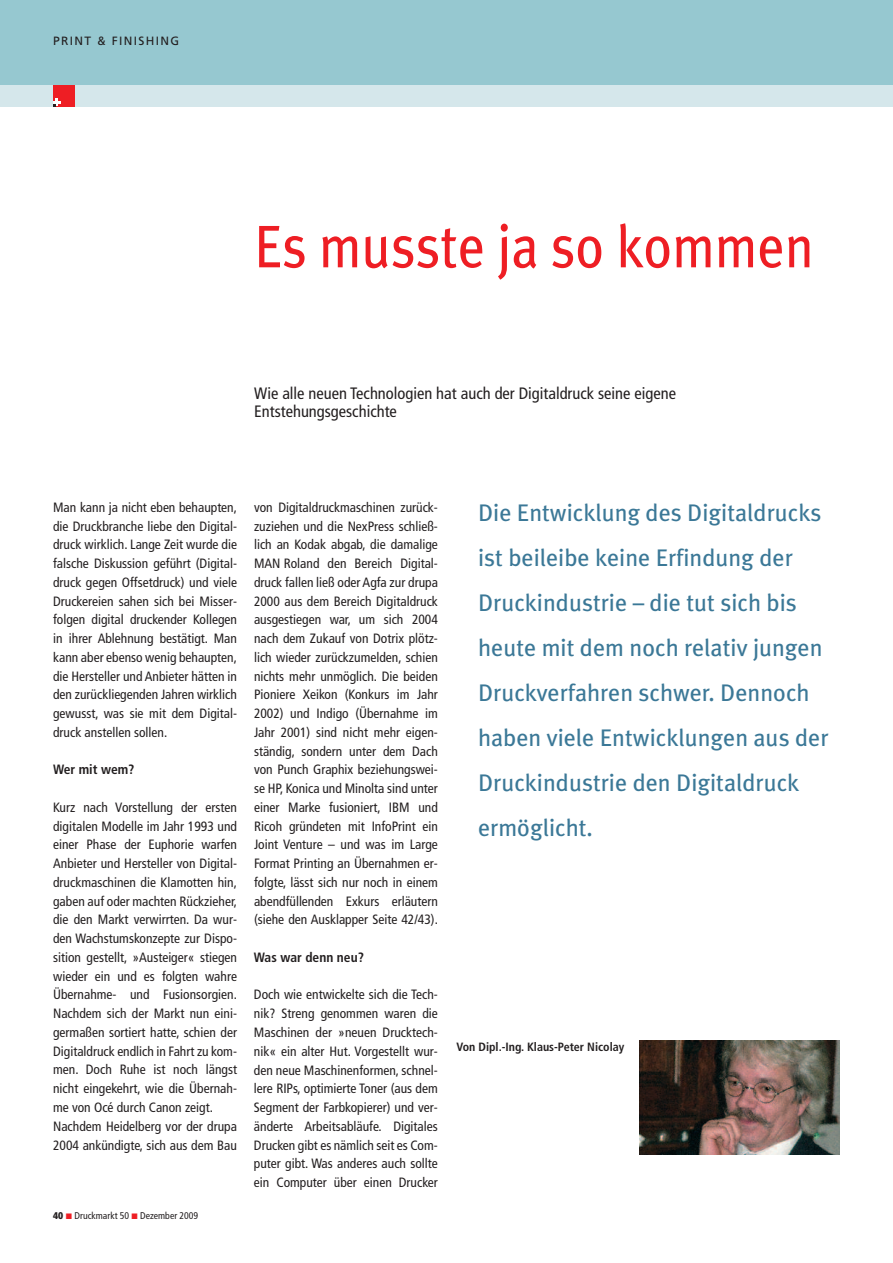
<style>
.page{position:relative;width:893px;height:1263px;background:#fff}
.page>*{position:absolute;margin:0;border:0;box-sizing:border-box;transform-origin:0 0}
.t1{font:60px "Meta Plus";color:#ee1e24;scale:.9 1}
.t2{font:24px/45px "Meta Plus";color:#3b7897}
.t3{font:condensed 16.5px/18px "Frutiger";color:#231f20}
.t4{font:condensed 13.5px/18.8px "Frutiger";color:#231f20;text-align:justify}
.t5{font:700 condensed 13.5px "Frutiger";color:#231f20}
.t6{font:700 condensed 12px "Frutiger";color:#231f20}
.t7{font:12px "Frutiger";letter-spacing:.11em;color:#231f20}
.t8{font:condensed 9.75px "Frutiger";color:#231f20}
.s1{font-weight:900}
</style>
<div class="page">
<img style="left:639px;top:1041px;width:201px;height:113px">
<div style="left:0;top:0;width:893px;height:85px;background:#96c8d0"></div>
<div style="left:0;top:85px;width:893px;height:21px;background:#d5e7eb"></div>
<div style="left:53px;top:85px;width:21px;height:21px;background:#ee1e24"></div>
<svg style="left:53px;top:98px;width:8px;height:8px"></svg>
<p class="t7" style="left:53px;top:36px;width:128px">PRINT &amp; FINISHING</p>
<h1 class="t1" style="left:254px;top:211px;width:623px">Es musste ja so kommen</h1>
<p class="t3" style="left:254px;top:386px;width:423px">Wie alle neuen Technologien hat auch der Digitaldruck seine eigene<br>Entstehungsgeschichte</p>
<p class="t4" style="left:53px;top:499px;width:185px">Man kann ja nicht eben behaupten, die Druckbranche liebe den Digital&shy;druck wirklich. Lange Zeit wurde die falsche Diskussion geführt (Digital&shy;druck gegen Offsetdruck) und viele Druckereien sahen sich bei Misser&shy;folgen digital druckender Kollegen in ihrer Ablehnung bestätigt. Man kann aber ebenso wenig behaupten, die Hersteller und Anbieter hätten in den zurückliegenden Jahren wirklich gewusst, was sie mit dem Digital&shy;druck anstellen sollen.</p>
<p class="t5" style="left:53px;top:764px;width:83px">Wer mit wem?</p>
<p class="t4" style="left:53px;top:799px;width:185px;text-align:left">Kurz nach Vorstellung der ersten digitalen Modelle im Jahr 1993 und einer Phase der Euphorie warfen Anbieter und Hersteller von Digital&shy;druckmaschinen die Klamotten hin, gaben auf oder machten Rückzieher, die den Markt verwirrten. Da wur&shy;den Wachstumskonzepte zur Dispo&shy;sition gestellt, »Austeiger« stiegen wieder ein und es folgten wahre Übernahme- und Fusionsorgien.<br>Nachdem sich der Markt nun eini&shy;germaßen sortiert hatte, schien der Digitaldruck endlich in Fahrt zu kom&shy;men. Doch Ruhe ist noch längst nicht eingekehrt, wie die Übernah&shy;me von Océ durch Canon zeigt.<br>Nachdem Heidelberg vor der drupa 2004 ankündigte, sich aus dem Bau</p>
<p class="t8" style="left:53px;top:1212px;width:147px"><span class="s1">40</span> Druckmarkt 50 Dezember 2009</p>
<p class="t4" style="left:254px;top:499px;width:185px">von Digitaldruckmaschinen zurück&shy;zuziehen und die NexPress schließ&shy;lich an Kodak abgab, die damalige MAN Roland den Bereich Digital&shy;druck fallen ließ oder Agfa zur drupa 2000 aus dem Bereich Digitaldruck ausgestiegen war, um sich 2004 nach dem Zukauf von Dotrix plötz&shy;lich wieder zurückzumelden, schien nichts mehr unmöglich. Die beiden Pioniere Xeikon (Konkurs im Jahr 2002) und Indigo (Übernahme im Jahr 2001) sind nicht mehr eigen&shy;ständig, sondern unter dem Dach von Punch Graphix beziehungswei&shy;se HP, Konica und Minolta sind unter einer Marke fusioniert, IBM und Ricoh gründeten mit InfoPrint ein Joint Venture – und was im Large Format Printing an Übernahmen er&shy;folgte, lässt sich nur noch in einem abendfüllenden Exkurs erläutern (siehe den Ausklapper Seite 42/43).</p>
<p class="t5" style="left:254px;top:952px;width:111px">Was war denn neu?</p>
<p class="t4" style="left:254px;top:986px;width:185px">Doch wie entwickelte sich die Tech&shy;nik? Streng genommen waren die Maschinen der »neuen Drucktech&shy;nik« ein alter Hut. Vorgestellt wur&shy;den neue Maschinenformen, schnel&shy;lere RIPs, optimierte Toner (aus dem Segment der Farbkopierer) und ver&shy;änderte Arbeitsabläufe. Digitales Drucken gibt es nämlich seit es Com&shy;puter gibt. Was anderes auch sollte ein Computer über einen Drucker</p>
<p class="t2" style="left:478px;top:490px;width:352px">Die Entwicklung des Digitaldrucks ist beileibe keine Erfindung der<br>Druckindustrie – die tut sich bis heute mit dem noch relativ jungen<br>Druckverfahren schwer. Dennoch haben viele Entwicklungen aus der<br>Druckindustrie den Digitaldruck ermöglicht.</p>
<p class="t6" style="left:456px;top:1042px;width:169px">Von Dipl.-Ing. Klaus-Peter Nicolay</p>
</div>
